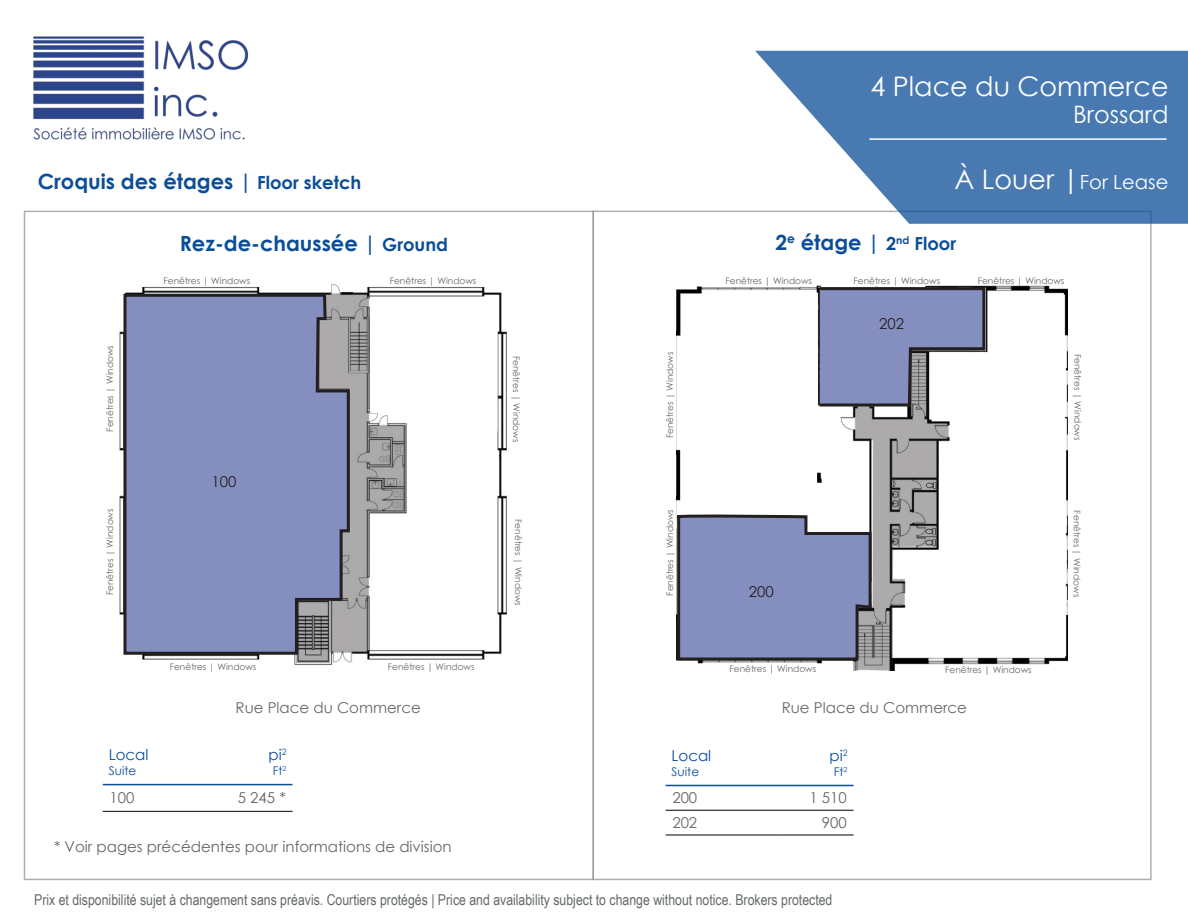
<style>
.page{position:relative;width:1188px;height:918px;background:#fff}
.page>*{position:absolute;margin:0;border:0;box-sizing:border-box;transform-origin:0 0}
.t1{font:27px "Century Gothic";color:#fff}
.t2{font:24px "Century Gothic";color:#fff}
.t3{font:700 21px "Century Gothic";color:#0b4e97}
.t4{font:19.5px "Century Gothic";color:#fff}
.t5{font:15px "Arial Narrow";color:#656969}
.t6{font:15px "Century Gothic";color:#63656a}
.t7{font:15px "Century Gothic";color:#656969}
.t8{font:15px "Century Gothic";color:#0b4e97}
.t9{font:15px "Century Gothic";color:#231f20}
.t10{font:12px "Century Gothic";color:#0b4e97}
.t11{font:9px "Century Gothic";color:#656969}
.s1{font-size:18px}
.s2{font-size:27px}
</style>
<div class="page">
<img style="left:33px;top:36px;width:216px;height:104px">
<img style="left:816px;top:285px;width:252px;height:380px">
<img style="left:119px;top:283px;width:388px;height:382px">
<div style="left:122px;top:292px;width:229px;height:364px;background:#848fc0"></div>
<svg style="left:296px;top:293px;width:110px;height:371px"></svg>
<hr style="left:103px;top:784px;width:115px;height:1px;background:#0b4e97">
<hr style="left:218px;top:784px;width:75px;height:1px;background:#0b4e97">
<hr style="left:103px;top:811px;width:115px;height:1px;background:#000">
<hr style="left:218px;top:811px;width:75px;height:1px;background:#000">
<hr style="left:666px;top:785px;width:113px;height:1px;background:#0b4e97">
<hr style="left:779px;top:785px;width:75px;height:1px;background:#0b4e97">
<hr style="left:666px;top:810px;width:113px;height:1px;background:#000">
<hr style="left:779px;top:810px;width:75px;height:1px;background:#000">
<hr style="left:666px;top:835px;width:113px;height:1px;background:#000">
<hr style="left:779px;top:835px;width:75px;height:1px;background:#000">
<svg style="left:676px;top:286px;width:311px;height:385px"></svg>
<svg style="left:755px;top:51px;width:433px;height:173px;fill:#487ab1"></svg>
<hr style="left:869px;top:138px;width:298px;height:2px;background:#fff">
<p class="t3" style="left:38px;top:165px;width:325px">Croquis des étages | <span class="s1">Floor sketch</span></p>
<p class="t3" style="left:180px;top:228px;width:270px">Rez-de-chaussée | <span class="s1">Ground</span></p>
<p class="t11" style="left:164px;top:274px;width:88px">Fenêtres | Windows</p>
<p class="t11" style="left:390px;top:274px;width:88px">Fenêtres | Windows</p>
<p class="t11" style="left:104px;top:432px;width:88px;rotate:-90deg">Fenêtres | Windows</p>
<p class="t11" style="left:523px;top:356px;width:88px;rotate:90deg">Fenêtres | Windows</p>
<p class="t11" style="left:104px;top:595px;width:88px;rotate:-90deg">Fenêtres | Windows</p>
<p class="t9" style="left:212px;top:471px;width:26px">100</p>
<p class="t8" style="left:109px;top:745px;width:41px">Local</p>
<p class="t10" style="left:109px;top:762px;width:29px">Suite</p>
<p class="t11" style="left:170px;top:660px;width:88px">Fenêtres | Windows</p>
<p class="t11" style="left:388px;top:660px;width:88px">Fenêtres | Windows</p>
<p class="t7" style="left:236px;top:697px;width:187px">Rue Place du Commerce</p>
<p class="t8" style="left:268px;top:745px;width:20px">pi<sup>2</sup></p>
<p class="t10" style="left:273px;top:762px;width:15px">Ft<sup>2</sup></p>
<p class="t6" style="left:110px;top:787px;width:26px">100</p>
<p class="t6" style="left:238px;top:787px;width:49px">5 245 *</p>
<p class="t6" style="left:54px;top:836px;width:399px">* Voir pages précédentes pour informations de division</p>
<p class="t11" style="left:525px;top:519px;width:88px;rotate:90deg">Fenêtres | Windows</p>
<h1 class="t1" style="left:870px;top:67px;width:300px">4 Place du Commerce</h1>
<h2 class="t2" style="left:1073px;top:98px;width:97px">Brossard</h2>
<h3 class="t4" style="left:955px;top:168px;width:216px"><span class="s2">À Louer |</span>For Lease</h3>
<p class="t11" style="left:664px;top:438px;width:88px;rotate:-90deg">Fenêtres | Windows</p>
<p class="t3" style="left:775px;top:227px;width:182px">2<sup>e</sup> étage | <span class="s1">2</span><sup>nd</sup> <span class="s1">Floor</span></p>
<p class="t11" style="left:725px;top:275px;width:88px">Fenêtres | Windows</p>
<p class="t11" style="left:854px;top:274px;width:88px">Fenêtres | Windows</p>
<p class="t9" style="left:879px;top:313px;width:26px">202</p>
<p class="t11" style="left:978px;top:274px;width:88px">Fenêtres | Windows</p>
<p class="t11" style="left:1084px;top:354px;width:88px;rotate:90deg">Fenêtres | Windows</p>
<p class="t11" style="left:664px;top:596px;width:88px;rotate:-90deg">Fenêtres | Windows</p>
<p class="t9" style="left:747px;top:574px;width:26px">200</p>
<p class="t9" style="left:749px;top:581px;width:26px">200</p>
<p class="t8" style="left:672px;top:745px;width:41px">Local</p>
<p class="t10" style="left:672px;top:763px;width:29px">Suite</p>
<p class="t11" style="left:730px;top:662px;width:88px">Fenêtres | Windows</p>
<p class="t11" style="left:945px;top:663px;width:88px">Fenêtres | Windows</p>
<p class="t7" style="left:782px;top:697px;width:187px">Rue Place du Commerce</p>
<p class="t8" style="left:829px;top:745px;width:20px">pi<sup>2</sup></p>
<p class="t10" style="left:834px;top:763px;width:15px">Ft<sup>2</sup></p>
<p class="t11" style="left:1083px;top:510px;width:88px;rotate:90deg">Fenêtres | Windows</p>
<p class="t6" style="left:672px;top:788px;width:26px">200</p>
<p class="t6" style="left:809px;top:788px;width:39px">1 510</p>
<p class="t6" style="left:672px;top:812px;width:26px">202</p>
<p class="t6" style="left:822px;top:812px;width:26px">900</p>
<h3 class="t5" style="left:34px;top:889px;width:800px">Prix et disponibilité sujet à changement sans préavis. Courtiers protégés | Price and availability subject to change without notice. Brokers protected</h3>
</div>
